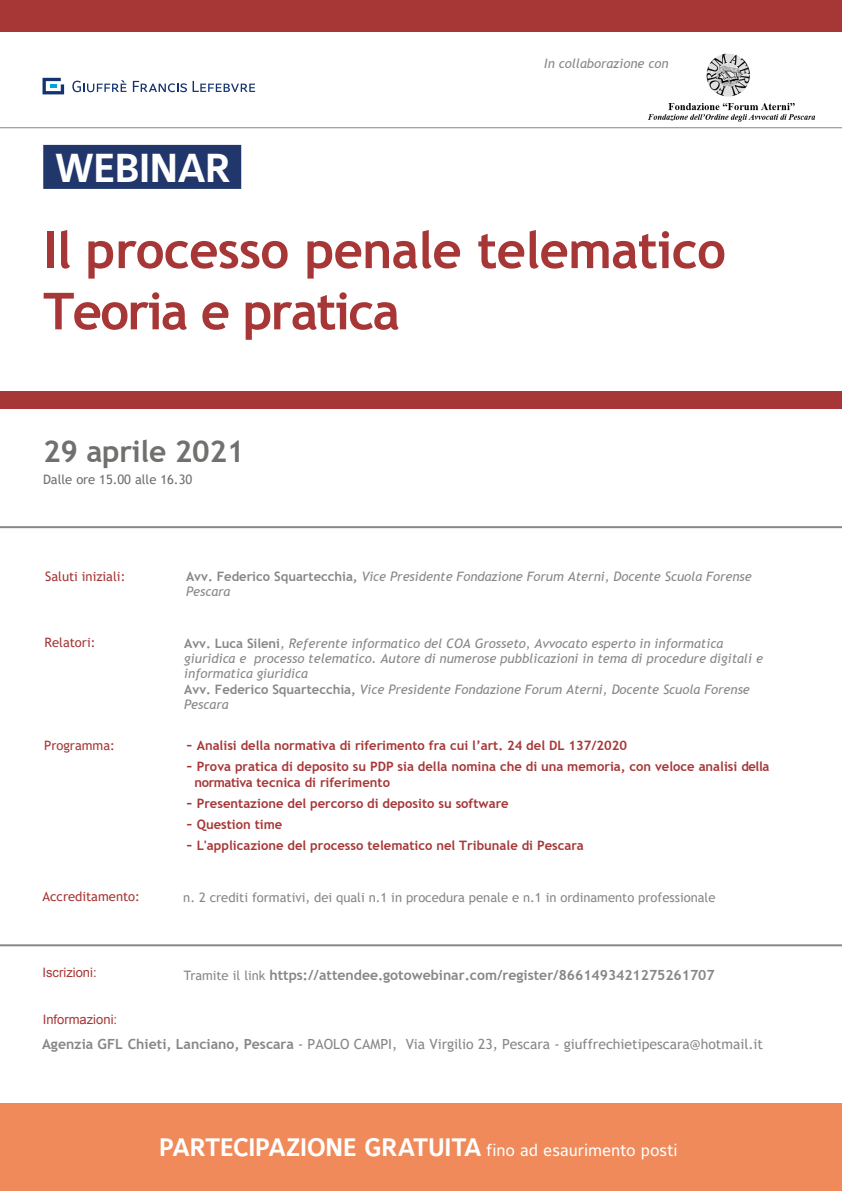
<style>
.page{position:relative;width:842px;height:1191px;background:#fff}
.page>*{position:absolute;margin:0;border:0;box-sizing:border-box;transform-origin:0 0}
.t1{font:700 51px/61.2px "Trebuchet MS";letter-spacing:-.015em;color:#a73636}
.t2{font:700 40px "Maurea";letter-spacing:-.01em;color:#fff}
.t3{font:700 30px "Trebuchet MS";letter-spacing:-.01em;color:#70706f}
.t4{font:700 25px "Maurea";letter-spacing:-.005em;color:#fff}
.t5{font:14px "Trebuchet MS";color:#878787}
.t6{font:700 14px "Trebuchet MS";color:#878787}
.t7{font:italic 13px/15.2px "Trebuchet MS";color:#878787}
.t8{font:700 13px/15.4px "Trebuchet MS";color:#a73636}
.t9{font:13px "Trebuchet MS";color:#878787}
.t10{font:13px "Trebuchet MS";color:#a73636}
.t11{font:13px "Arial";color:#a73636}
.t12{font:13px "Trebuchet MS";letter-spacing:-.005em;color:#70706f}
.s1{font-weight:700;font-style:normal}
.s2{font-family:"Maurea"}
.s3{font-weight:400;font-size:13px}
.s4{font-weight:700}
.s5{font-weight:400;font-size:17px}
</style>
<div class="page">
<img style="left:630px;top:53px;width:200px;height:76px">
<div style="left:0;top:391px;width:842px;height:17px;background:#a73636"></div>
<hr style="left:0;top:526px;width:842px;height:2px;background:#878787">
<div style="left:0;top:0;width:842px;height:31px;background:#a73636"></div>
<div style="left:0;top:1103px;width:842px;height:87px;background:#f08a5a"></div>
<hr style="left:0;top:127px;width:842px;height:1px;background:#878787">
<div style="left:43px;top:145px;width:198px;height:44px;background:#21376b"></div>
<svg style="left:43px;top:78px;width:21px;height:16px"></svg>
<svg style="left:72px;top:80px;width:54px;height:12px"></svg>
<svg style="left:133px;top:81px;width:54px;height:11px"></svg>
<svg style="left:193px;top:81px;width:62px;height:11px"></svg>
<hr style="left:0;top:944px;width:842px;height:2px;background:#878787">
<p class="t2" style="left:54px;top:146px;width:177px">WEBINAR</p>
<p class="t7" style="left:544px;top:56px;width:126px">In collaborazione con</p>
<p class="t1" style="left:43px;top:219px;width:684px">Il processo penale telematico<br>Teoria e pratica</p>
<p class="t3" style="left:43px;top:432px;width:203px">29 aprile 2021</p>
<p class="t12" style="left:43px;top:471px;width:151px">Dalle ore 15.00 alle 16.30</p>
<p class="t10" style="left:45px;top:568px;width:82px">Saluti iniziali:</p>
<p class="t7" style="left:186px;top:568px;width:567px"><span class="s1">Avv. Federico Squartecchia,</span> Vice Presidente Fondazione Forum Aterni, Docente Scuola Forense<br>Pescara</p>
<p class="t10" style="left:45px;top:634px;width:52px">Relatori:</p>
<p class="t7" style="left:184px;top:635px;width:580px"><span class="s1">Avv. Luca Sileni</span>, Referente informatico del COA Grosseto, Avvocato esperto in informatica giuridica e processo telematico. Autore di numerose pubblicazioni in tema di procedure digitali e informatica giuridica<br><span class="s1">Avv. Federico Squartecchia,</span> Vice Presidente Fondazione Forum Aterni, Docente Scuola Forense Pescara</p>
<p class="t8" style="left:186px;top:738px;width:442px"><span class="s2">-</span> Analisi della normativa di riferimento fra cui l’art. 24 del DL 137/2020</p>
<p class="t8" style="left:194px;top:759px;width:576px;text-indent:-8px"><span class="s2">-</span> Prova pratica di deposito su PDP sia della nomina che di una memoria, con veloce analisi della normativa tecnica di riferimento</p>
<p class="t8" style="left:186px;top:795px;width:324px"><span class="s2">-</span> Presentazione del percorso di deposito su software</p>
<p class="t8" style="left:186px;top:816px;width:98px"><span class="s2">-</span> Question time</p>
<p class="t8" style="left:186px;top:837px;width:399px"><span class="s2">-</span> L'applicazione del processo telematico nel Tribunale di Pescara</p>
<p class="t10" style="left:43px;top:888px;width:99px">Accreditamento:</p>
<p class="t9" style="left:183px;top:888px;width:534px">n. 2 crediti formativi, dei quali n.1 in procedura penale e n.1 in ordinamento professionale</p>
<p class="t11" style="left:43px;top:963px;width:56px">Iscrizioni:</p>
<p class="t6" style="left:184px;top:966px;width:532px"><span class="s3">Tramite il link</span> https://attendee.gotowebinar.com/register/8661493421275261707</p>
<p class="t11" style="left:43px;top:1010px;width:76px">Informazioni:</p>
<p class="t5" style="left:42px;top:1035px;width:722px"><span class="s4">Agenzia GFL Chieti, Lanciano, Pescara</span> - PAOLO CAMPI, Via Virgilio 23, Pescara - giuffrechietipescara@hotmail.it</p>
<p class="t4" style="left:159px;top:1133px;width:520px">PARTECIPAZIONE GRATUITA <span class="s5">fino ad esaurimento posti</span></p>
</div>
